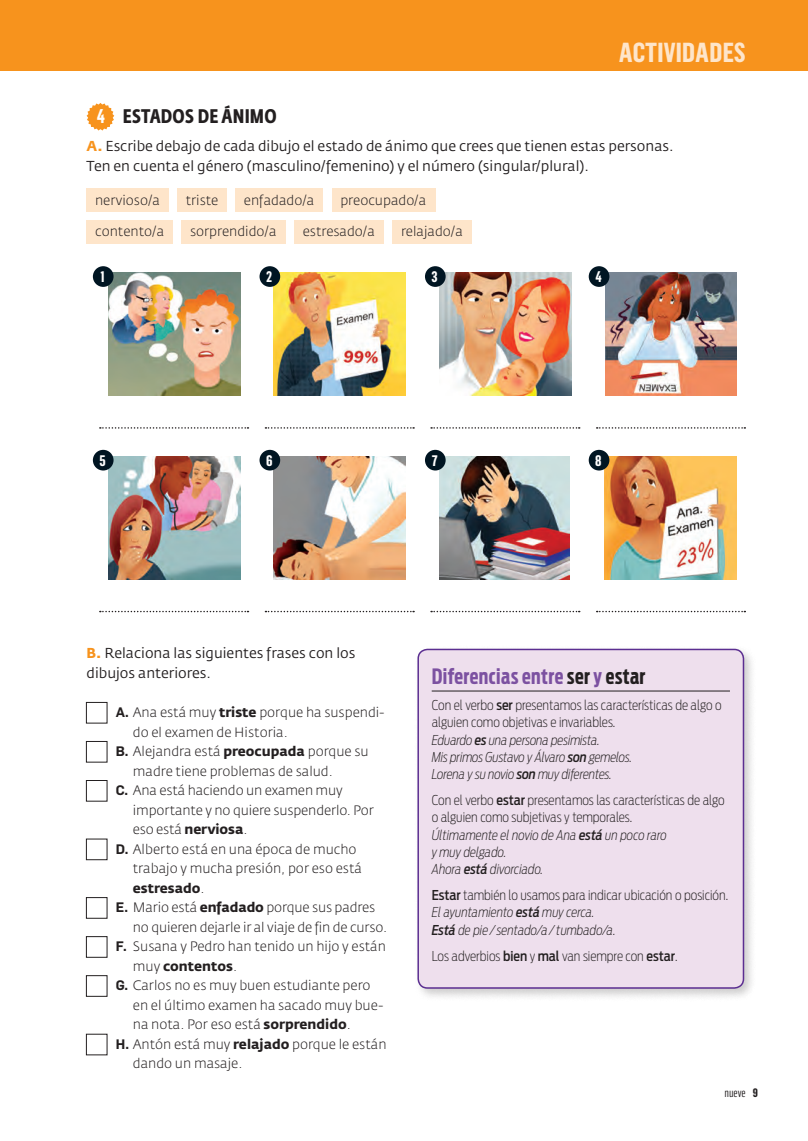
<style>
.page{position:relative;width:808px;height:1141px;background:#fff}
.page>*{position:absolute;margin:0;border:0;box-sizing:border-box;transform-origin:0 0}
.t1{font:700 27px "Flama Condensed";letter-spacing:.01em;color:#fee5ca}
.t2{font:700 21px "Antenna Extra Cond";letter-spacing:.02em;color:#7c51a1}
.t3{font:700 19.5px "Fedra Sans Cond Std";letter-spacing:.01em;color:#231f20}
.t4{font:700 15.15px "Flama Condensed";color:#fff}
.t5{font:700 15px "Flama Condensed";color:#fff}
.t6{font:14.25px/19.5px "Fedra Sans Std";color:#231f20}
.t7{font:300 13.5px "Fedra Sans Std";color:#231f20}
.t8{font:italic 200 13.5px/17.2px "Antenna Cond";letter-spacing:-.01em;color:#231f20}
.t9{font:200 13.5px/17.2px "Antenna Cond";color:#231f20}
.t10{font:700 13.5px "Fedra Sans Std";color:#231f20}
.t11{font:12px "Flama Condensed";letter-spacing:-.005em;color:#231f20}
.s1{font-family:"Flama Condensed";color:#fff}
.s2{font-weight:700;color:#f7931d}
.s3{font-family:"Flama";font-weight:600}
.s4{font-weight:700}
.s5{font-weight:300}
.s6{color:#231f20}
.s7{font-style:normal}
.s8{font-weight:500;font-style:normal}
.s9{font-weight:500}
.s10{font-style:italic}
.s11{font-weight:500;font-style:italic}
</style>
<div class="page">
<hr style="left:0;top:0;width:2px;height:70px;background:#f7931d">
<div style="left:2px;top:0;width:806px;height:70px;background:#f7931d"></div>
<svg style="left:87px;top:103px;width:27px;height:27px"></svg>
<div style="left:87px;top:188px;width:82px;height:23px;background:#fee5ca"></div>
<div style="left:177px;top:188px;width:50px;height:23px;background:#fee5ca"></div>
<div style="left:235px;top:188px;width:88px;height:23px;background:#fee5ca"></div>
<div style="left:332px;top:188px;width:103px;height:23px;background:#fee5ca"></div>
<div style="left:87px;top:220px;width:86px;height:23px;background:#fee5ca"></div>
<div style="left:182px;top:220px;width:104px;height:23px;background:#fee5ca"></div>
<div style="left:294px;top:220px;width:90px;height:23px;background:#fee5ca"></div>
<div style="left:393px;top:220px;width:79px;height:23px;background:#fee5ca"></div>
<svg style="left:100px;top:427px;width:148px;height:1px"></svg>
<svg style="left:265px;top:427px;width:149px;height:1px"></svg>
<svg style="left:431px;top:427px;width:149px;height:1px"></svg>
<svg style="left:597px;top:427px;width:148px;height:1px"></svg>
<img style="left:108px;top:273px;width:132px;height:122px">
<img style="left:274px;top:273px;width:132px;height:122px">
<img style="left:439px;top:273px;width:132px;height:122px">
<img style="left:606px;top:273px;width:130px;height:122px">
<div style="left:93px;top:266px;width:21px;height:21px;background:#001522;border-radius:50%"></div>
<div style="left:260px;top:266px;width:20px;height:21px;background:#001522;border-radius:50%"></div>
<div style="left:425px;top:266px;width:21px;height:21px;background:#001522;border-radius:50%"></div>
<div style="left:589px;top:266px;width:20px;height:21px;background:#001522;border-radius:50%"></div>
<svg style="left:100px;top:610px;width:148px;height:2px"></svg>
<svg style="left:265px;top:610px;width:149px;height:2px"></svg>
<svg style="left:431px;top:610px;width:149px;height:2px"></svg>
<svg style="left:597px;top:610px;width:148px;height:2px"></svg>
<img style="left:108px;top:456px;width:132px;height:123px">
<img style="left:274px;top:456px;width:131px;height:123px">
<img style="left:439px;top:456px;width:131px;height:123px">
<img style="left:605px;top:456px;width:131px;height:123px">
<div style="left:93px;top:449px;width:21px;height:21px;background:#001522;border-radius:50%"></div>
<div style="left:260px;top:449px;width:20px;height:21px;background:#001522;border-radius:50%"></div>
<div style="left:425px;top:449px;width:21px;height:21px;background:#001522;border-radius:50%"></div>
<div style="left:589px;top:449px;width:20px;height:21px;background:#001522;border-radius:50%"></div>
<div style="left:414px;top:644px;width:343px;height:357px;background:#231f20;opacity:.23"></div>
<div style="left:418px;top:649px;width:325px;height:338px;background:#eedfed;border-radius:9px"></div>
<hr style="left:432px;top:690px;width:298px;height:1px;background:#231f20">
<div style="left:417px;top:648px;width:327px;height:340px;border:2px solid #5b2e91;border-radius:9px"></div>
<div style="left:86px;top:702px;width:21px;height:21px;border:1px solid #231f20"></div>
<div style="left:86px;top:741px;width:21px;height:21px;border:1px solid #231f20"></div>
<div style="left:86px;top:780px;width:21px;height:21px;border:1px solid #231f20"></div>
<div style="left:86px;top:897px;width:21px;height:21px;border:1px solid #231f20"></div>
<div style="left:86px;top:936px;width:21px;height:21px;border:1px solid #231f20"></div>
<div style="left:86px;top:975px;width:21px;height:21px;border:1px solid #231f20"></div>
<h1 class="t1" style="left:619px;top:35px;width:128px">ACTIVIDADES</h1>
<h3 class="t3" style="left:97px;top:104px;width:181px"><span class="s1">4</span> ESTADOS DE ÁNIMO</h3>
<p class="t6" style="left:87px;top:136px;width:588px"><span class="s2">A.</span> Escribe debajo de cada dibujo el estado de ánimo que crees que tienen estas personas.<br>Ten en cuenta el género (masculino/femenino) y el número (singular/plural).</p>
<p class="t7" style="left:95px;top:191px;width:66px">nervioso/a</p>
<p class="t7" style="left:186px;top:191px;width:34px">triste</p>
<p class="t7" style="left:244px;top:191px;width:72px">enfadado/a</p>
<p class="t7" style="left:340px;top:191px;width:88px">preocupado/a</p>
<p class="t7" style="left:95px;top:223px;width:71px">contento/a</p>
<p class="t7" style="left:190px;top:223px;width:88px">sorprendido/a</p>
<p class="t7" style="left:303px;top:223px;width:74px">estresado/a</p>
<p class="t7" style="left:401px;top:223px;width:63px">relajado/a</p>
<p class="t5" style="left:100px;top:267px;width:6px">1</p>
<p class="t5" style="left:266px;top:267px;width:8px">2</p>
<p class="t5" style="left:432px;top:267px;width:8px">3</p>
<p class="t4" style="left:595px;top:267px;width:8px">4</p>
<p class="t5" style="left:99px;top:450px;width:8px">5</p>
<p class="t5" style="left:266px;top:450px;width:8px">6</p>
<p class="t5" style="left:432px;top:450px;width:7px">7</p>
<p class="t5" style="left:595px;top:450px;width:8px">8</p>
<p class="t6" style="left:87px;top:643px;width:270px"><span class="s2">B.</span> Relaciona las siguientes frases con los dibujos anteriores.</p>
<p class="t7" style="left:116px;top:703px;width:270px"><span class="s3">A.</span> Ana está muy <span class="s4">triste</span> porque ha suspendi-</p>
<p class="t7" style="left:133px;top:723px;width:156px">do el examen de Historia.</p>
<p class="t7" style="left:116px;top:742px;width:254px"><span class="s3">B.</span> Alejandra está <span class="s4">preocupada</span> porque su</p>
<p class="t7" style="left:133px;top:762px;width:201px">madre tiene problemas de salud.</p>
<p class="t7" style="left:116px;top:781px;width:228px"><span class="s3">C.</span> Ana está haciendo un examen muy</p>
<p class="t7" style="left:133px;top:801px;width:243px">importante y no quiere suspenderlo. Por</p>
<p class="t7" style="left:133px;top:820px;width:116px">eso está <span class="s4">nerviosa</span>.</p>
<p class="t7" style="left:116px;top:840px;width:242px"><span class="s3">D.</span> Alberto está en una época de mucho</p>
<p class="t7" style="left:133px;top:859px;width:231px">trabajo y mucha presión, por eso está</p>
<p class="t10" style="left:133px;top:879px;width:73px">estresado<span class="s5">.</span></p>
<p class="t7" style="left:116px;top:898px;width:261px"><span class="s3">E.</span> Mario está <span class="s4">enfadado</span> porque sus padres</p>
<p class="t7" style="left:133px;top:918px;width:256px">no quieren dejarle ir al viaje de fin de curso.</p>
<p class="t7" style="left:116px;top:937px;width:272px"><span class="s3">F.</span> Susana y Pedro han tenido un hijo y están</p>
<p class="t10" style="left:133px;top:957px;width:106px"><span class="s5">muy</span> contentos<span class="s5">.</span></p>
<p class="t7" style="left:116px;top:976px;width:256px"><span class="s3">G.</span> Carlos no es muy buen estudiante pero</p>
<p class="t7" style="left:133px;top:996px;width:252px">en el último examen ha sacado muy bue-</p>
<p class="t7" style="left:133px;top:1015px;width:219px">na nota. Por eso está <span class="s4">sorprendido</span>.</p>
<p class="t7" style="left:116px;top:1035px;width:272px"><span class="s3">H.</span> Antón está muy <span class="s4">relajado</span> porque le están</p>
<p class="t7" style="left:133px;top:1054px;width:111px">dando un masaje.</p>
<h2 class="t2" style="left:432px;top:664px;width:215px">Diferencias entre <span class="s6">ser</span> y <span class="s6">estar</span></h2>
<p class="t8" style="left:432px;top:696px;width:291px"><span class="s7">Con el verbo</span> <span class="s8">ser</span> <span class="s7">presentamos las características de algo o alguien como objetivas e invariables.<br></span>Eduardo <span class="s9">es</span> una persona pesimista.<br>Mis primos Gustavo y Álvaro <span class="s9">son</span> gemelos.<br>Lorena y su novio <span class="s9">son</span> muy diferentes.</p>
<p class="t9" style="left:432px;top:791px;width:294px">Con el verbo <span class="s9">estar</span> presentamos las características de algo o alguien como subjetivas y temporales.<br><span class="s10">Últimamente el novio de Ana</span> <span class="s11">está</span> <span class="s10">un poco raro<br>y muy delgado.<br>Ahora</span> <span class="s11">está</span> <span class="s10">divorciado.</span></p>
<p class="t8" style="left:432px;top:886px;width:298px"><span class="s8">Estar</span> <span class="s7">también lo usamos para indicar ubicación o posición.<br></span>El ayuntamiento <span class="s9">está</span> muy cerca.<br><span class="s9">Está</span> de pie /sentado/a /tumbado/a.</p>
<p class="t9" style="left:432px;top:946px;width:247px">Los adverbios <span class="s9">bien</span> y <span class="s9">mal</span> van siempre con <span class="s9">estar</span>.</p>
<p class="t11" style="left:724px;top:1085px;width:35px">nueve <span class="s4">9</span></p>
</div>
